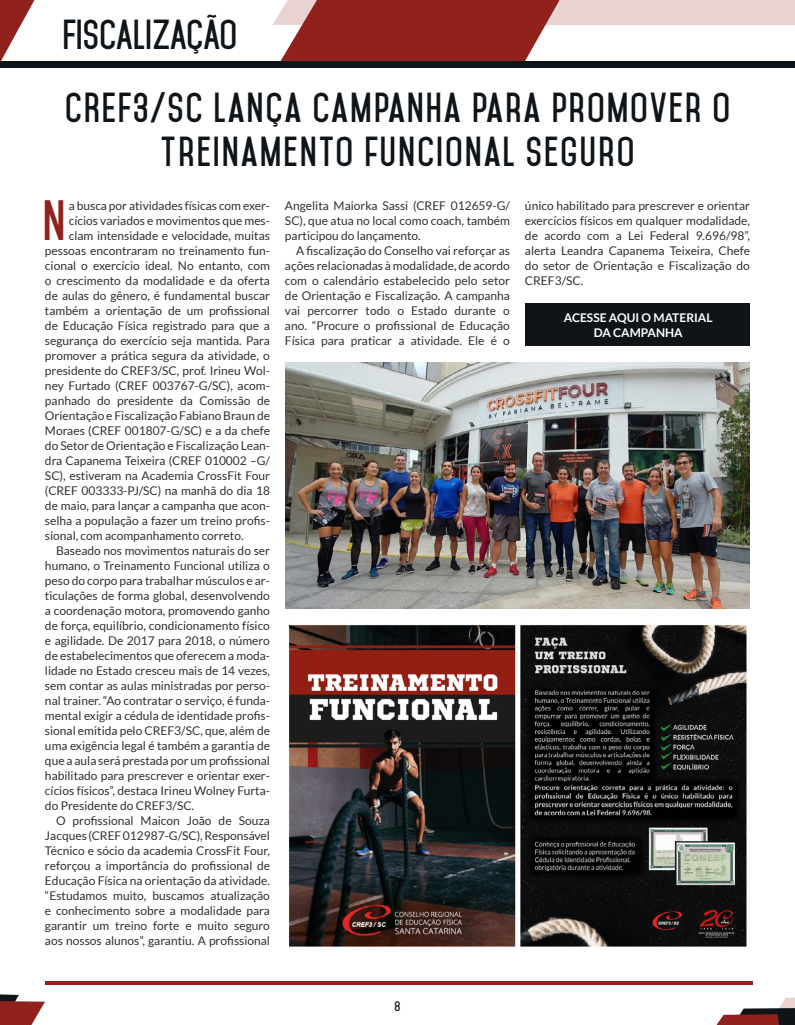
<style>
.page{position:relative;width:795px;height:1025px;background:#fff}
.page>*{position:absolute;margin:0;border:0;box-sizing:border-box;transform-origin:0 0}
.t1{font:700 48.7px "Mohave";color:#90211d}
.t2{font:700 36px/73.6px "Mohave";letter-spacing:.05em;color:#0f1418}
.t3{font:12px/15px "Lato";color:#30302e;text-align:justify}
.t4{font:700 12px/15px "Lato";color:#fff;text-align:center}
.t5{font:700 12px "Mohave";color:#0f1418}
</style>
<div class="page">
<hr style="left:45px;top:982px;width:707px;height:3px;background:#90211d">
<svg style="left:717px;top:997px;width:78px;height:28px"></svg>
<svg style="left:0;top:994px;width:45px;height:31px"></svg>
<div style="left:509px;top:0;width:286px;height:25px;background:#e9d3d2"></div>
<svg style="left:273px;top:0;width:287px;height:61px"></svg>
<img style="left:285px;top:363px;width:465px;height:245px">
<img style="left:289px;top:625px;width:458px;height:322px">
<svg style="left:0;top:0;width:34px;height:61px"></svg>
<div style="left:0;top:61px;width:795px;height:7px;background:#0f1418"></div>
<div style="left:525px;top:303px;width:225px;height:43px;background:#0f1418"></div>
<h2 class="t2" style="left:63px;top:-2px;width:669px">FISCALIZAÇÃO<br>CREF3/SC LANÇA CAMPANHA PARA PROMOVER O</h2>
<h2 class="t2" style="left:160px;top:115px;width:476px">TREINAMENTO FUNCIONAL SEGURO</h2>
<h1 class="t1" style="left:43px;top:191px;width:25px">N</h1>
<p class="t3" style="left:69px;top:198px;width:203px">a busca por atividades físicas com exer-</p>
<p class="t3" style="left:69px;top:213px;width:203px">cícios variados e movimentos que mes-</p>
<p class="t3" style="left:69px;top:228px;width:203px">clam intensidade e velocidade, muitas</p>
<p class="t3" style="left:45px;top:243px;width:226px">pessoas encontraram no treinamento fun-</p>
<p class="t3" style="left:45px;top:258px;width:226px">cional o exercício ideal. No entanto, com</p>
<p class="t3" style="left:45px;top:273px;width:226px">o crescimento da modalidade e da oferta</p>
<p class="t3" style="left:45px;top:288px;width:227px">de aulas do gênero, é fundamental buscar</p>
<p class="t3" style="left:45px;top:303px;width:227px">também a orientação de um profissional</p>
<p class="t3" style="left:45px;top:318px;width:227px">de Educação Física registrado para que a</p>
<p class="t3" style="left:45px;top:333px;width:227px">segurança do exercício seja mantida. Para</p>
<p class="t3" style="left:45px;top:348px;width:226px">promover a prática segura da atividade, o</p>
<p class="t3" style="left:45px;top:363px;width:226px">presidente do CREF3/SC, prof. Irineu Wol-</p>
<p class="t3" style="left:45px;top:378px;width:227px">ney Furtado (CREF 003767-G/SC), acom-</p>
<p class="t3" style="left:45px;top:393px;width:227px">panhado do presidente da Comissão de</p>
<p class="t3" style="left:45px;top:408px;width:227px">Orientação e Fiscalização Fabiano Braun de</p>
<p class="t3" style="left:45px;top:423px;width:227px">Moraes (CREF 001807-G/SC) e a da chefe</p>
<p class="t3" style="left:45px;top:438px;width:227px">do Setor de Orientação e Fiscalização Lean-</p>
<p class="t3" style="left:45px;top:453px;width:227px">dra Capanema Teixeira (CREF 010002 –G/</p>
<p class="t3" style="left:45px;top:468px;width:226px">SC), estiveram na Academia CrossFit Four</p>
<p class="t3" style="left:45px;top:483px;width:227px">(CREF 003333-PJ/SC) na manhã do dia 18</p>
<p class="t3" style="left:45px;top:498px;width:227px">de maio, para lançar a campanha que acon-</p>
<p class="t3" style="left:45px;top:513px;width:227px">selha a população a fazer um treino profis-</p>
<p class="t3" style="left:45px;top:528px;width:200px">sional, com acompanhamento correto.</p>
<p class="t3" style="left:56px;top:543px;width:215px">Baseado nos movimentos naturais do ser</p>
<p class="t3" style="left:45px;top:558px;width:226px">humano, o Treinamento Funcional utiliza o</p>
<p class="t3" style="left:45px;top:573px;width:227px">peso do corpo para trabalhar músculos e ar-</p>
<p class="t3" style="left:45px;top:588px;width:226px">ticulações de forma global, desenvolvendo</p>
<p class="t3" style="left:45px;top:603px;width:227px">a coordenação motora, promovendo ganho</p>
<p class="t3" style="left:45px;top:618px;width:227px">de força, equilíbrio, condicionamento físico</p>
<p class="t3" style="left:45px;top:633px;width:226px">e agilidade. De 2017 para 2018, o número</p>
<p class="t3" style="left:45px;top:648px;width:226px">de estabelecimentos que oferecem a moda-</p>
<p class="t3" style="left:45px;top:663px;width:227px">lidade no Estado cresceu mais de 14 vezes,</p>
<p class="t3" style="left:45px;top:678px;width:226px">sem contar as aulas ministradas por perso-</p>
<p class="t3" style="left:45px;top:693px;width:226px">nal trainer. “Ao contratar o serviço, é funda-</p>
<p class="t3" style="left:45px;top:708px;width:227px">mental exigir a cédula de identidade profis-</p>
<p class="t3" style="left:45px;top:723px;width:227px">sional emitida pelo CREF3/SC, que, além de</p>
<p class="t3" style="left:45px;top:738px;width:227px">uma exigência legal é também a garantia de</p>
<p class="t3" style="left:45px;top:753px;width:227px">que a aula será prestada por um profissional</p>
<p class="t3" style="left:45px;top:768px;width:227px">habilitado para prescrever e orientar exer-</p>
<p class="t3" style="left:45px;top:783px;width:226px">cícios físicos”, destaca Irineu Wolney Furta-</p>
<p class="t3" style="left:45px;top:798px;width:151px">do Presidente do CREF3/SC.</p>
<p class="t3" style="left:56px;top:813px;width:216px">O profissional Maicon João de Souza</p>
<p class="t3" style="left:45px;top:828px;width:227px">Jacques (CREF 012987-G/SC), Responsável</p>
<p class="t3" style="left:45px;top:843px;width:227px">Técnico e sócio da academia CrossFit Four,</p>
<p class="t3" style="left:45px;top:858px;width:227px">reforçou a importância do profissional de</p>
<p class="t3" style="left:45px;top:873px;width:226px">Educação Física na orientação da atividade.</p>
<p class="t3" style="left:45px;top:888px;width:227px">“Estudamos muito, buscamos atualização</p>
<p class="t3" style="left:45px;top:903px;width:227px">e conhecimento sobre a modalidade para</p>
<p class="t3" style="left:45px;top:918px;width:226px">garantir um treino forte e muito seguro</p>
<p class="t3" style="left:45px;top:933px;width:227px">aos nossos alunos”, garantiu. A profissional</p>
<p class="t3" style="left:285px;top:198px;width:227px">Angelita Maiorka Sassi (CREF 012659-G/ SC), que atua no local como coach, também participou do lançamento.</p>
<p class="t3" style="left:285px;top:243px;width:227px;text-indent:11px">A fiscalização do Conselho vai reforçar as ações relacionadas à modalidade, de acordo com o calendário estabelecido pelo setor de Orientação e Fiscalização. A campanha vai percorrer todo o Estado durante o ano. “Procure o profissional de Educação Física para praticar a atividade. Ele é o</p>
<p class="t3" style="left:525px;top:198px;width:227px">único habilitado para prescrever e orientar exercícios físicos em qualquer modalidade, de acordo com a Lei Federal 9.696/98”, alerta Leandra Capanema Teixeira, Chefe do setor de Orientação e Fiscalização do CREF3/SC.</p>
<p class="t4" style="left:564px;top:310px;width:150px">ACESSE AQUI O MATERIAL<br>DA CAMPANHA</p>
<p class="t5" style="left:395px;top:999px;width:7px">8</p>
</div>
